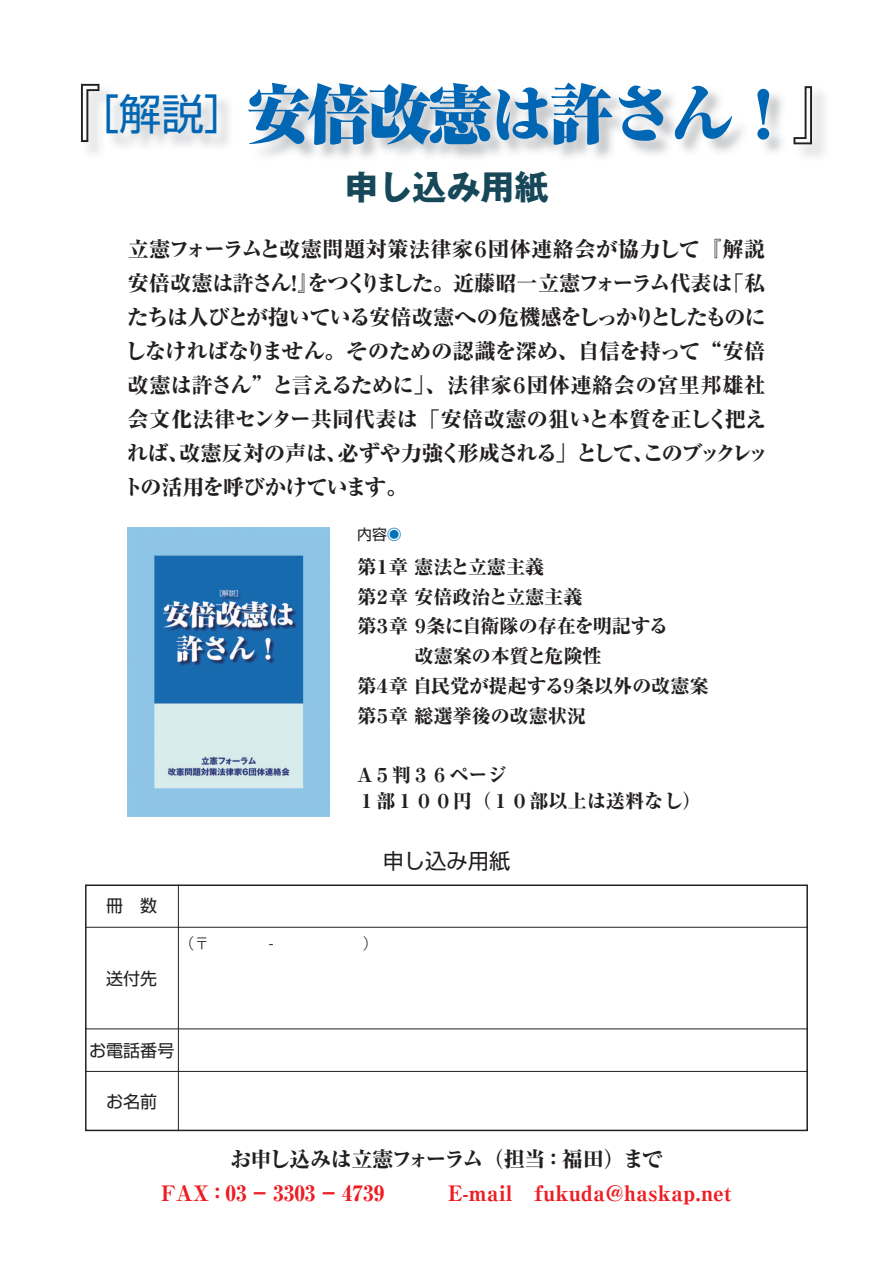
<style>
.page{position:relative;width:893px;height:1263px;background:#fff}
.page>*{position:absolute;margin:0;border:0;box-sizing:border-box;transform-origin:0 0}
.t1{font:900 63.75px "Ryumin Pro";letter-spacing:-.05em;color:#0166b3}
.t2{font:900 63.75px "Ryumin Pro";color:#231f20}
.t3{font:42.45px "Shin Go Pro";color:#0166b3}
.t4{font:700 34.05px "Gothic MB101 Pro";color:#174859}
.t5{font:800 21.3px/34px "Ryumin Pro";letter-spacing:-.03em;color:#231f20}
.t6{font:800 21.3px "Ryumin Pro";color:#ee1d23}
.t7{font:800 21.3px "Ryumin Pro";letter-spacing:-.005em;color:#231f20}
.t8{font:800 21.3px "Ryumin Pro";letter-spacing:.02em;color:#231f20}
.t9{font:800 21.3px "Ryumin Pro";letter-spacing:-.055em;color:#231f20}
.t10{font:800 21.3px "Ryumin Pro";letter-spacing:-.065em;color:#231f20}
.t11{font:800 21.3px "Ryumin Pro";letter-spacing:-.1em;color:#231f20}
.t12{font:800 21.3px "Ryumin Pro";letter-spacing:.025em;color:#231f20}
.t13{font:800 21.3px "Ryumin Pro";color:#231f20}
.t14{font:21.3px "Shin Go Pro";color:#231f20}
.t15{font:800 19.2px/25.5px "Ryumin Pro";color:#231f20}
.t16{font:800 19.2px "Ryumin Pro";letter-spacing:-.025em;color:#231f20}
.t17{font:16.95px "Shin Go Pro";color:#231f20}
.t18{font:300 14.85px "Shin Go Pro";color:#231f20}
.t19{font:14.85px "Shin Go Pro";color:#231f20}
.s1{font-family:"Shin Go Pro";font-weight:400;font-size:42.45px;color:#0166b3}
.s2{color:#231f20}
.s3{color:#0072bc}
</style>
<div class="page">
<div style="left:85px;top:884px;width:723px;height:247px;border:1px solid #231f20"></div>
<hr style="left:85px;top:927px;width:723px;height:1px;background:#231f20">
<hr style="left:85px;top:1029px;width:723px;height:1px;background:#231f20">
<hr style="left:85px;top:1071px;width:723px;height:1px;background:#231f20">
<hr style="left:178px;top:884px;width:1px;height:247px;background:#231f20">
<img style="left:128px;top:527px;width:202px;height:289px">
<h1 class="t2" style="left:37px;top:64px;width:83px">『<span class="s1">［</span></h1>
<h2 class="t3" style="left:119px;top:79px;width:129px">解説］</h2>
<h1 class="t1" style="left:247px;top:64px;width:611px">安倍改憲は許さん!<span class="s2">『</span></h1>
<h3 class="t4" style="left:344px;top:159px;width:206px">申し込み用紙</h3>
<p class="t8" style="left:488px;top:232px;width:279px">団体連絡会が協力して『解説</p>
<p class="t8" style="left:128px;top:232px;width:347px">立憲フォーラムと改憲問題対策法律家</p>
<p class="t5" style="left:470px;top:230px;width:23px">６</p>
<p class="t10" style="left:307px;top:266px;width:427px">をつくりました。近藤昭一立憲フォーラム代表は</p>
<p class="t5" style="left:128px;top:264px;width:166px">安倍改憲は許さん</p>
<p class="t5" style="left:127px;top:298px;width:640px">たちは人びとが抱いている安倍改憲への危機感をしっかりとしたものに</p>
<p class="t5" style="left:125px;top:332px;width:642px">しなければなりません。そのための認識を深め、自信を持って“安倍</p>
<p class="t12" style="left:527px;top:368px;width:240px">団体連絡会の宮里邦雄社</p>
<p class="t5" style="left:723px;top:264px;width:44px">「私</p>
<p class="t5" style="left:283px;top:264px;width:37px">！』</p>
<p class="t5" style="left:128px;top:366px;width:386px">改憲は許さん”と言えるために」、法律家</p>
<p class="t7" style="left:128px;top:402px;width:640px">会文化法律センター共同代表は「安倍改憲の狙いと本質を正しく把え</p>
<p class="t11" style="left:337px;top:436px;width:433px">必ずや力強く形成される」としてこのブックレッ</p>
<p class="t5" style="left:509px;top:366px;width:23px">６</p>
<p class="t13" style="left:179px;top:436px;width:169px">改憲反対の声は、</p>
<p class="t5" style="left:122px;top:434px;width:287px">れば、<br>トの活用を呼びかけています。</p>
<p class="t5" style="left:633px;top:434px;width:23px">、</p>
<p class="t19" style="left:357px;top:523px;width:46px">内容<span class="s3">◉</span></p>
<p class="t15" style="left:389px;top:552px;width:157px">章憲法と立憲主義</p>
<p class="t15" style="left:357px;top:552px;width:21px">第</p>
<p class="t15" style="left:373px;top:552px;width:21px">１</p>
<p class="t15" style="left:389px;top:582px;width:195px">章安倍政治と立憲主義</p>
<p class="t15" style="left:357px;top:582px;width:21px">第</p>
<p class="t15" style="left:373px;top:582px;width:21px">２</p>
<p class="t16" style="left:427px;top:611px;width:243px">条に自衛隊の存在を明記する</p>
<p class="t15" style="left:357px;top:612px;width:21px">第</p>
<p class="t15" style="left:357px;top:642px;width:246px">　　　改憲案の本質と危険性</p>
<p class="t15" style="left:575px;top:672px;width:135px">条以外の改憲案</p>
<p class="t15" style="left:389px;top:612px;width:43px">章９</p>
<p class="t15" style="left:373px;top:612px;width:21px">３</p>
<p class="t15" style="left:389px;top:672px;width:177px">章自民党が提起する</p>
<p class="t15" style="left:357px;top:672px;width:21px">第</p>
<p class="t15" style="left:373px;top:672px;width:21px">４</p>
<p class="t15" style="left:559px;top:672px;width:21px">９</p>
<p class="t15" style="left:389px;top:701px;width:199px">章総選挙後の改憲状況</p>
<p class="t15" style="left:357px;top:701px;width:21px">第</p>
<p class="t15" style="left:373px;top:701px;width:21px">５</p>
<p class="t15" style="left:357px;top:761px;width:346px">A５判３６ページ<br>１部１００円（１０部以上は送料なし(</p>
<p class="t17" style="left:106px;top:892px;width:53px">冊　数</p>
<p class="t17" style="left:106px;top:964px;width:53px">送付先</p>
<p class="t18" style="left:180px;top:931px;width:31px">)〒</p>
<p class="t17" style="left:89px;top:1036px;width:87px">お電話番号</p>
<p class="t17" style="left:106px;top:1087px;width:53px">お名前</p>
<p class="t18" style="left:269px;top:931px;width:6px">-</p>
<p class="t14" style="left:383px;top:844px;width:129px">申し込み用紙</p>
<p class="t18" style="left:363px;top:931px;width:16px">(</p>
<p class="t9" style="left:231px;top:1142px;width:434px">お申し込みは立憲フォーラム（担当：福田）まで</p>
<p class="t6" style="left:161px;top:1176px;width:572px">FAX：03－3303－4739　　　E-mail　fukuda@haskap.net</p>
</div>
